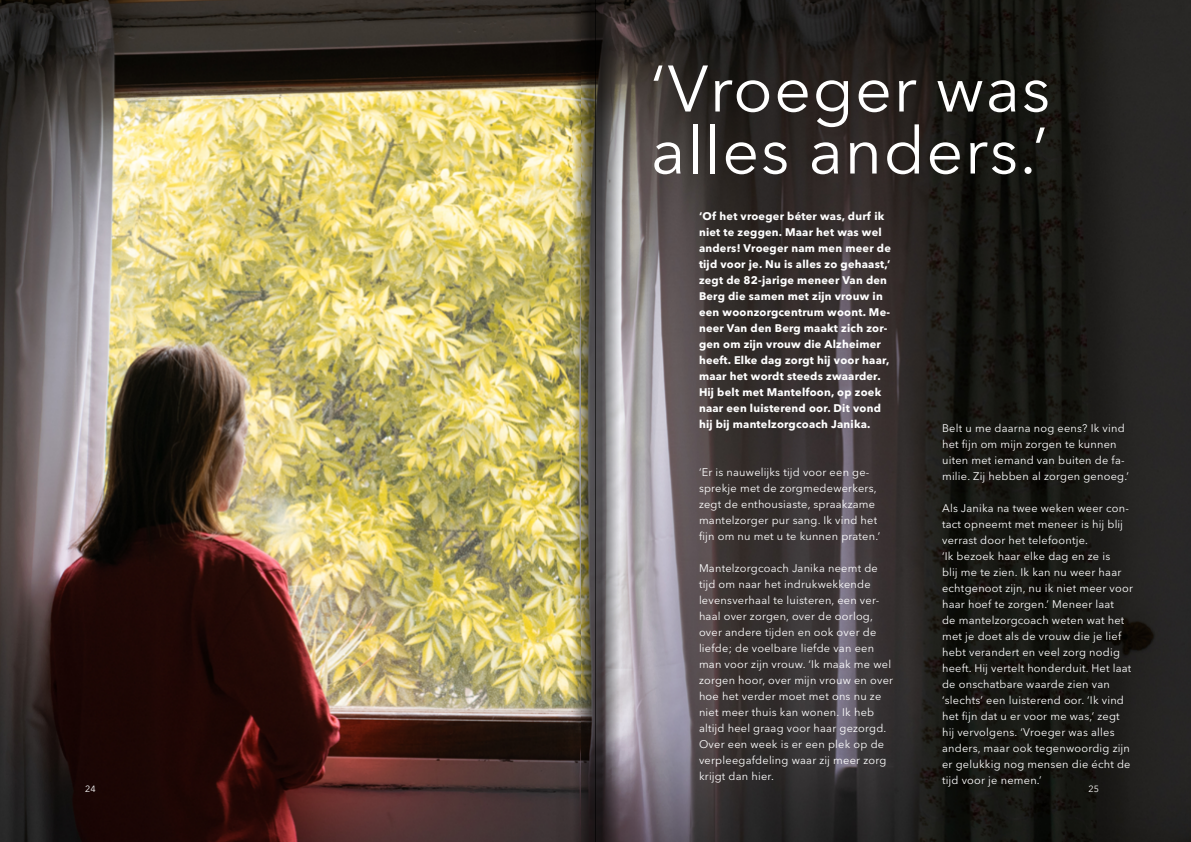
<style>
.page{position:relative;width:1191px;height:842px;background:#fff}
.page>*{position:absolute;margin:0;border:0;box-sizing:border-box;transform-origin:0 0}
.t1{font:65px/62px "Avenir Next LT Pro";letter-spacing:.02em;color:#fff}
.t2{font:11px/16px "Avenir Next LT Pro";letter-spacing:.02em;color:#fff}
.t3{font:700 11px/16px "Avenir Next LT Pro";letter-spacing:.02em;color:#fff}
.t4{font:9px "Avenir Next LT Pro";color:#fff}
</style>
<div class="page">
<img style="left:0;top:0;width:556px;height:842px">
<img style="left:634px;top:0;width:557px;height:842px">
<img style="left:556px;top:0;width:39px;height:842px">
<svg style="left:595px;top:0;width:39px;height:842px;background:#827d80"></svg>
<h1 class="t1" style="left:651px;top:58px;width:401px">‘Vroeger was alles anders.’</h1>
<p class="t3" style="left:699px;top:208px;width:193px">‘Of het vroeger béter was, durf ik niet te zeggen. Maar het was wel anders! Vroeger nam men meer de tijd voor je. Nu is alles zo gehaast,’ zegt de 82-jarige meneer Van den<br>Berg die samen met zijn vrouw in een woonzorgcentrum woont. Me&shy;neer Van den Berg maakt zich zor&shy;gen om zijn vrouw die Alzheimer heeft. Elke dag zorgt hij voor haar, maar het wordt steeds zwaarder.<br>Hij belt met Mantelfoon, op zoek naar een luisterend oor. Dit vond hij bij mantelzorgcoach Janika.</p>
<p class="t2" style="left:699px;top:464px;width:183px">‘Er is nauwelijks tijd voor een ge&shy;sprekje met de zorgmedewerkers, zegt de enthousiaste, spraakzame mantelzorger pur sang. Ik vind het fijn om nu met u te kunnen praten.’</p>
<p class="t2" style="left:699px;top:560px;width:196px">Mantelzorgcoach Janika neemt de tijd om naar het indrukwekkende levensverhaal te luisteren, een ver&shy;haal over zorgen, over de oorlog, over andere tijden en ook over de liefde; de voelbare liefde van een man voor zijn vrouw. ‘Ik maak me wel zorgen hoor, over mijn vrouw en over hoe het verder moet met ons nu ze niet meer thuis kan wonen. Ik heb altijd heel graag voor haar gezorgd.<br>Over een week is er een plek op de verpleegafdeling waar zij meer zorg krijgt dan hier.</p>
<p class="t2" style="left:942px;top:420px;width:188px">Belt u me daarna nog eens? Ik vind het fijn om mijn zorgen te kunnen uiten met iemand van buiten de fa&shy;milie. Zij hebben al zorgen genoeg.’</p>
<p class="t2" style="left:942px;top:500px;width:192px">Als Janika na twee weken weer con&shy;tact opneemt met meneer is hij blij verrast door het telefoontje.<br>‘Ik bezoek haar elke dag en ze is<br>blij me te zien. Ik kan nu weer haar echtgenoot zijn, nu ik niet meer voor haar hoef te zorgen.’ Meneer laat<br>de mantelzorgcoach weten wat het met je doet als de vrouw die je lief hebt verandert en veel zorg nodig heeft. Hij vertelt honderduit. Het laat de onschatbare waarde zien van ‘slechts’ een luisterend oor. ‘Ik vind het fijn dat u er voor me was,’ zegt hij vervolgens. ‘Vroeger was alles anders, maar ook tegenwoordig zijn er gelukkig nog mensen die écht de tijd voor je nemen.’</p>
<p class="t4" style="left:85px;top:783px;width:12px">24</p>
<p class="t4" style="left:1088px;top:783px;width:12px">25</p>
</div>
